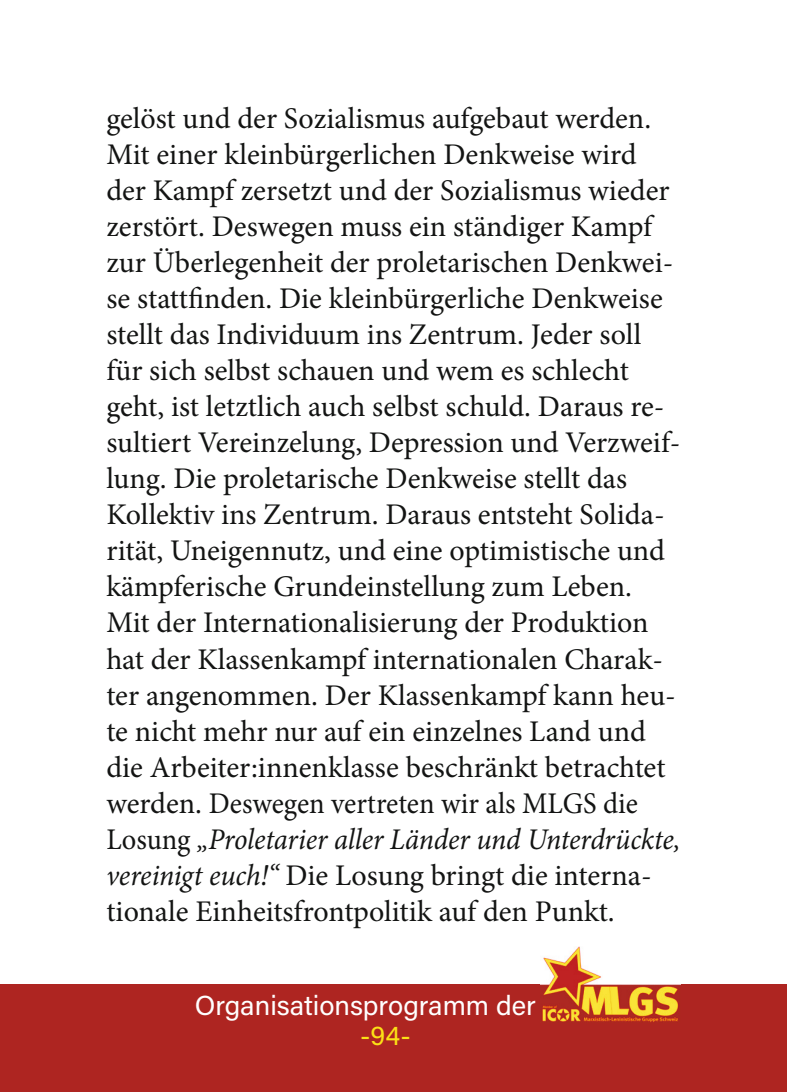
<style>
.page{position:relative;width:787px;height:1092px;background:#fff}
.page>*{position:absolute;margin:0;border:0;box-sizing:border-box;transform-origin:0 0}
.t1{font:30px/36px "Minion Pro";color:#131413}
.t2{font:27.5px "Acumin Pro";color:#fff}
.t3{font:27.5px "Acumin Pro";color:#fbe116}
.s1{font-style:italic}
</style>
<div class="page">
<div style="left:0;top:984px;width:787px;height:107px;background:#ae2521"></div>
<img style="left:540px;top:946px;width:140px;height:76px">
<p class="t1" style="left:106px;top:101px;width:576px">gelöst und der Sozialismus aufgebaut werden.<br>Mit einer kleinbürgerlichen Denkweise wird der Kampf zersetzt und der Sozialismus wieder zerstört. Deswegen muss ein ständiger Kampf zur Überlegenheit der proletarischen Denkwei&shy;se stattfinden. Die kleinbürgerliche Denkweise stellt das Individuum ins Zentrum. Jeder soll für sich selbst schauen und wem es schlecht geht, ist letztlich auch selbst schuld. Daraus re&shy;sultiert Vereinzelung, Depression und Verzweif&shy;lung. Die proletarische Denkweise stellt das Kollektiv ins Zentrum. Daraus entsteht Solida&shy;rität, Uneigennutz, und eine optimistische und kämpferische Grundeinstellung zum Leben.<br>Mit der Internationalisierung der Produktion hat der Klassenkampf internationalen Charak&shy;ter angenommen. Der Klassenkampf kann heu&shy;te nicht mehr nur auf ein einzelnes Land und die Arbeiter:innenklasse beschränkt betrachtet werden. Deswegen vertreten wir als MLGS die Losung <span class="s1">„Proletarier aller Länder und Unterdrückte, vereinigt euch!“</span> Die Losung bringt die interna&shy;tionale Einheitsfrontpolitik auf den Punkt.</p>
<p class="t2" style="left:195px;top:986px;width:342px">Organisationsprogramm der</p>
<p class="t3" style="left:360px;top:1016px;width:52px">-94-</p>
</div>
